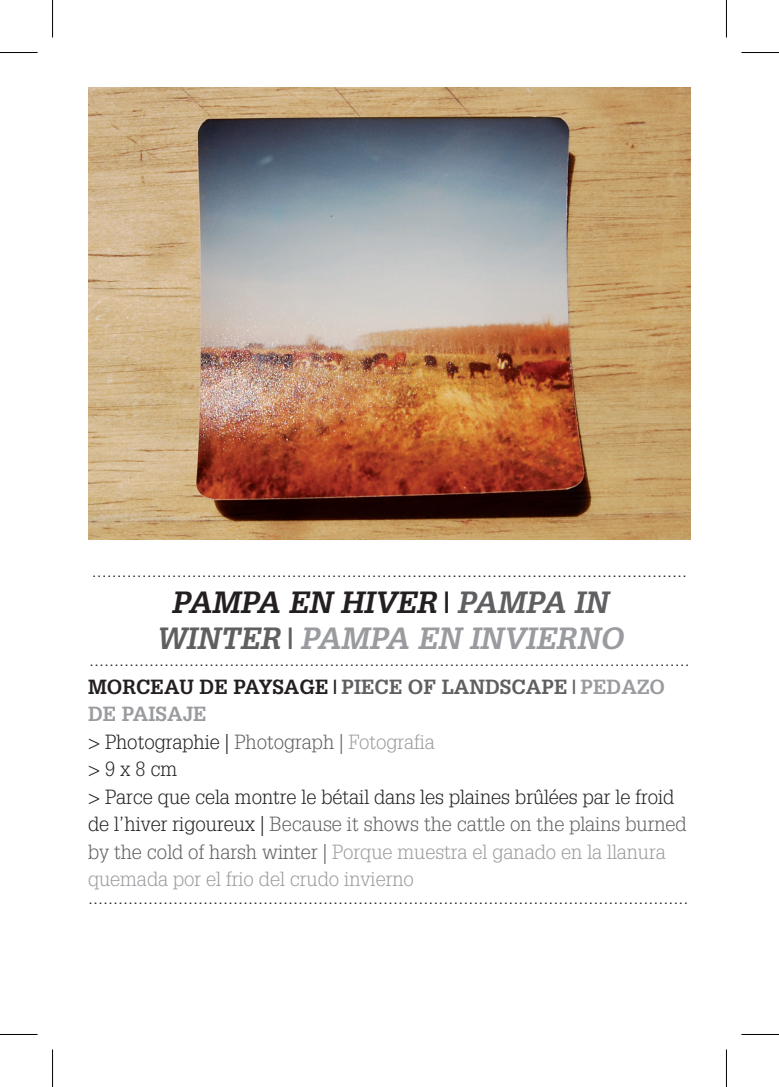
<style>
.page{position:relative;width:779px;height:1087px;background:#fff}
.page>*{position:absolute;margin:0;border:0;box-sizing:border-box;transform-origin:0 0}
.t1{font:italic 700 30px/36px "Glypha LT Std";color:#999b9e}
.t2{font:italic 700 30px "Glypha LT Std";color:#231f20}
.t3{font:300 20px/27.5px "Glypha LT Std";color:#231f20}
.s1{font-style:normal}
.s2{color:#5f5f62}
.s3{font-style:normal;color:#5f5f62}
.s4{font-weight:700}
.s5{font-weight:700;color:#5f5f62}
.s6{font-weight:700;color:#999b9e}
.s7{color:#999b9e}
</style>
<div class="page">
<img style="left:88px;top:88px;width:602px;height:452px">
<hr style="left:0;top:52px;width:38px;height:1px;background:#000">
<hr style="left:741px;top:52px;width:37px;height:1px;background:#000">
<hr style="left:0;top:1034px;width:38px;height:1px;background:#000">
<hr style="left:741px;top:1034px;width:37px;height:1px;background:#000">
<hr style="left:52px;top:0;width:1px;height:37px;background:#000">
<hr style="left:52px;top:1049px;width:1px;height:37px;background:#000">
<hr style="left:725px;top:0;width:1px;height:37px;background:#000">
<hr style="left:725px;top:1049px;width:1px;height:37px;background:#000">
<p class="t3" style="left:92px;top:556px;width:596px">.......................................................................................................................</p>
<h1 class="t2" style="left:171px;top:583px;width:308px">PAMPA EN HIVER<span class="s1">|</span><span class="s2">PAMPA</span></h1>
<h1 class="t1" style="left:156px;top:584px;width:468px;text-indent:417px"><span class="s2">IN<br>WIN TER</span> <span class="s3">|</span>PAMPA EN INVIERNO</h1>
<p class="t3" style="left:88px;top:646px;width:603px">........................................................................................................................<br><span class="s4">MORCEAU DE PAYSAGE|</span><span class="s5">PIECE OF LANDSCAPE|</span><span class="s6">PEDAZO DE PAISAJE<br></span>&gt; Photographie | <span class="s2">Photograph |</span> <span class="s7">Fotografia<br></span>&gt; 9 x 8 cm<br>&gt; Parce que cela montre le bétail dans les plaines brûlées par le froid de l’hiver rigoureux | <span class="s2">Because it shows the cattle on the plains burned by the cold of harsh winter |</span> <span class="s7">Porque muestra el ganado en la llanura quemada por el frio del crudo invierno</span></p>
<p class="t3" style="left:88px;top:883px;width:602px">........................................................................................................................</p>
</div>
